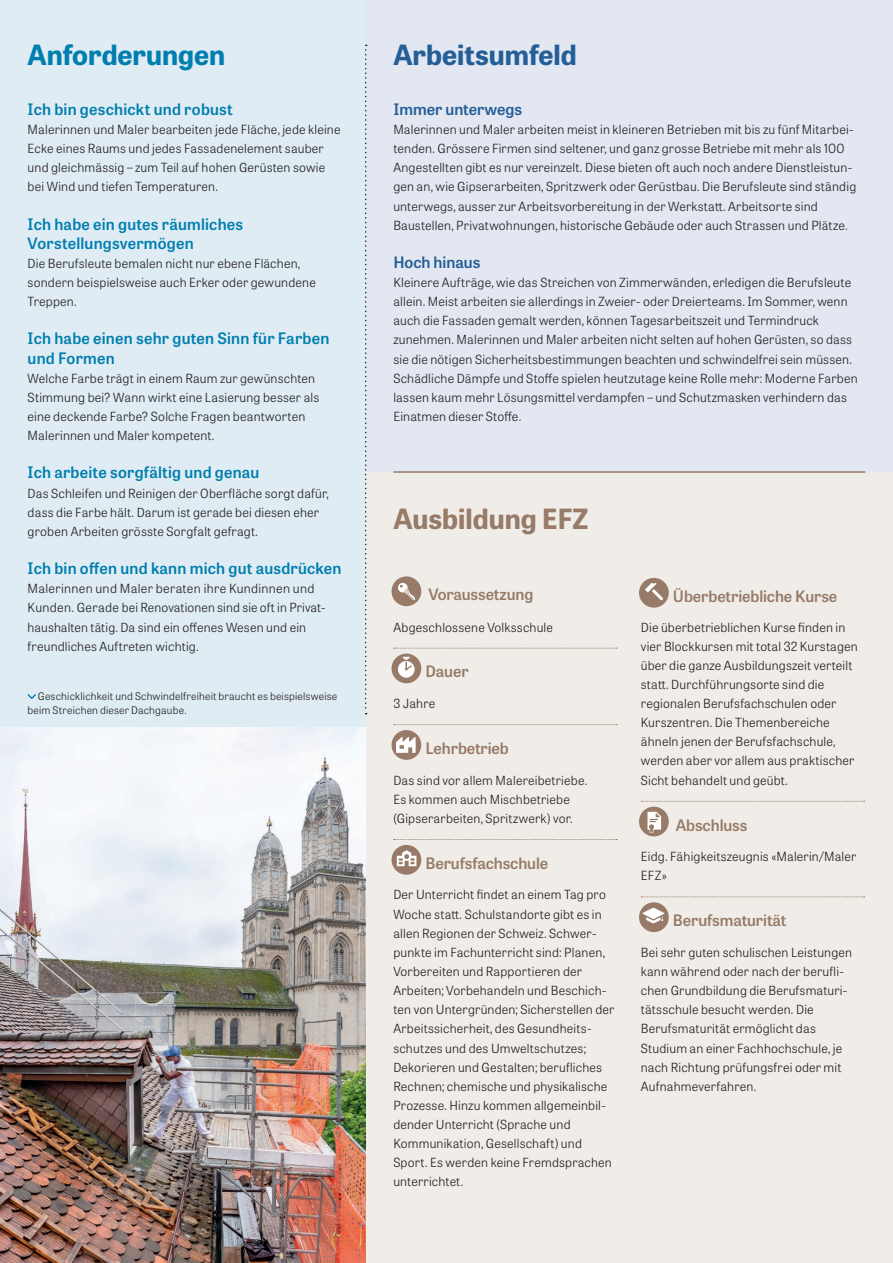
<style>
.page{position:relative;width:893px;height:1263px;background:#fff}
.page>*{position:absolute;margin:0;border:0;box-sizing:border-box;transform-origin:0 0}
._03_Titel_A_Farbe_01{font:700 27.75px "Tablet Gothic";color:#007eaf}
._03_Titel_A_Farbe_02{font:700 27.75px "Tablet Gothic";color:#235e97}
._03_Titel_A_Farbe_03{font:700 27.75px "Tablet Gothic";color:#977b68}
._04_Quote_Anforderun{font:600 15.75px/19.2px "Tablet Gothic";letter-spacing:.015em;color:#007eaf}
._04_Untertitel_Ausbi{font:600 15.75px "Tablet Gothic";letter-spacing:-.005em;color:#977b68}
._04_Untertitel_Farbe{font:600 15.75px "Tablet Gothic";color:#235e97}
._05_Grundschrift_Spa{font:300 12.6px/19.2px "Tablet Gothic";letter-spacing:.015em;color:#231f20}
._05_Grundschrift{font:300 12.6px/19.2px "Tablet Gothic";letter-spacing:.015em;color:#231f20}
._06_Legende{font:300 10.5px/14.4px "Tablet Gothic";letter-spacing:.015em;color:#231f20}
</style>
<div class="page">
<div style="left:366px;top:471px;width:527px;height:792px;background:#f0ede9"></div>
<div style="left:0;top:0;width:366px;height:1263px;background:#dfecf4"></div>
<div style="left:366px;top:0;width:527px;height:471px;background:#e3e7f1"></div>
<svg style="left:28px;top:694px;width:8px;height:5px"></svg>
<svg style="left:365px;top:45px;width:2px;height:669px"></svg>
<img style="left:0;top:727px;width:366px;height:536px">
<svg style="left:394px;top:648px;width:223px;height:1px"></svg>
<svg style="left:394px;top:724px;width:223px;height:1px"></svg>
<svg style="left:394px;top:839px;width:223px;height:1px"></svg>
<div style="left:391px;top:576px;width:30px;height:30px;background:#977b68;border-radius:50%"></div>
<svg style="left:398px;top:583px;width:17px;height:17px"></svg>
<div style="left:391px;top:653px;width:30px;height:30px;background:#977b68;border-radius:50%"></div>
<svg style="left:398px;top:657px;width:17px;height:21px"></svg>
<div style="left:391px;top:730px;width:30px;height:30px;background:#977b68;border-radius:50%"></div>
<svg style="left:396px;top:737px;width:20px;height:16px"></svg>
<svg style="left:391px;top:845px;width:30px;height:30px"></svg>
<svg style="left:397px;top:850px;width:19px;height:16px"></svg>
<svg style="left:641px;top:801px;width:224px;height:1px"></svg>
<svg style="left:641px;top:896px;width:224px;height:1px"></svg>
<div style="left:639px;top:578px;width:30px;height:30px;background:#977b68;border-radius:50%"></div>
<svg style="left:645px;top:583px;width:18px;height:17px"></svg>
<div style="left:639px;top:807px;width:30px;height:29px;background:#977b68;border-radius:50%"></div>
<svg style="left:647px;top:812px;width:14px;height:21px"></svg>
<div style="left:639px;top:902px;width:30px;height:30px;background:#977b68;border-radius:50%"></div>
<svg style="left:642px;top:908px;width:23px;height:15px"></svg>
<hr style="left:393px;top:471px;width:472px;height:2px;background:#977b68">
<p class="_03_Titel_A_Farbe_01" style="left:28px;top:36px;width:199px">Anforderungen</p>
<p class="_04_Quote_Anforderun" style="left:28px;top:99px;width:207px">Ich bin geschickt und robust</p>
<p class="_05_Grundschrift" style="left:28px;top:119px;width:314px">Malerinnen und Maler bearbeiten jede Fläche, jede kleine Ecke eines Raums und jedes Fassadenelement sauber und gleichmässig – zum Teil auf hohen Gerüsten sowie bei Wind und tiefen Temperaturen.</p>
<p class="_04_Quote_Anforderun" style="left:28px;top:214px;width:217px">Ich habe ein gutes räumliches<br>Vorstellungsvermögen</p>
<p class="_05_Grundschrift" style="left:28px;top:253px;width:290px">Die Berufsleute bemalen nicht nur ebene Flächen, sondern beispielsweise auch Erker oder gewundene<br>Treppen.</p>
<p class="_04_Quote_Anforderun" style="left:28px;top:328px;width:303px">Ich habe einen sehr guten Sinn für Farben und Formen</p>
<p class="_05_Grundschrift" style="left:28px;top:368px;width:293px">Welche Farbe trägt in einem Raum zur gewünschten Stimmung bei? Wann wirkt eine Lasierung besser als eine deckende Farbe? Solche Fragen beantworten Malerinnen und Maler kompetent.</p>
<p class="_04_Quote_Anforderun" style="left:28px;top:462px;width:233px">Ich arbeite sorgfältig und genau</p>
<p class="_05_Grundschrift" style="left:28px;top:483px;width:303px">Das Schleifen und Reinigen der Oberfläche sorgt dafür, dass die Farbe hält. Darum ist gerade bei diesen eher groben Arbeiten grösste Sorgfalt gefragt.</p>
<p class="_04_Quote_Anforderun" style="left:28px;top:558px;width:315px">Ich bin offen und kann mich gut ausdrücken</p>
<p class="_05_Grundschrift" style="left:28px;top:579px;width:299px">Malerinnen und Maler beraten ihre Kundinnen und Kunden. Gerade bei Renovationen sind sie oft in Privat&shy;haushalten tätig. Da sind ein offenes Wesen und ein freundliches Auftreten wichtig.</p>
<p class="_06_Legende" style="left:28px;top:689px;width:311px;text-indent:10px">Geschicklichkeit und Schwindelfreiheit braucht es beispielsweise beim Streichen dieser Dachgaube.</p>
<p class="_03_Titel_A_Farbe_02" style="left:393px;top:36px;width:185px">Arbeitsumfeld</p>
<p class="_04_Untertitel_Farbe" style="left:393px;top:98px;width:130px">Immer unterwegs</p>
<p class="_05_Grundschrift_Spa" style="left:393px;top:119px;width:464px">Malerinnen und Maler arbeiten meist in kleineren Betrieben mit bis zu fünf Mitarbei&shy;tenden. Grössere Firmen sind seltener, und ganz grosse Betriebe mit mehr als 100<br>Angestellten gibt es nur vereinzelt. Diese bieten oft auch noch andere Dienstleistun&shy;gen an, wie Gipserarbeiten, Spritzwerk oder Gerüstbau. Die Berufsleute sind ständig unterwegs, ausser zur Arbeitsvorbereitung in der Werkstatt. Arbeitsorte sind Baustellen, Privatwohnungen, historische Gebäude oder auch Strassen und Plätze.</p>
<p class="_04_Untertitel_Farbe" style="left:393px;top:251px;width:89px">Hoch hinaus</p>
<p class="_05_Grundschrift_Spa" style="left:393px;top:272px;width:466px">Kleinere Aufträge, wie das Streichen von Zimmerwänden, erledigen die Berufsleute allein. Meist arbeiten sie allerdings in Zweier- oder Dreierteams. Im Sommer, wenn auch die Fassaden gemalt werden, können Tagesarbeitszeit und Termindruck zunehmen. Malerinnen und Maler arbeiten nicht selten auf hohen Gerüsten, so dass sie die nötigen Sicherheitsbestimmungen beachten und schwindelfrei sein müssen.<br>Schädliche Dämpfe und Stoffe spielen heutzutage keine Rolle mehr: Moderne Farben lassen kaum mehr Lösungsmittel verdampfen – und Schutzmasken verhindern das Einatmen dieser Stoffe.</p>
<p class="_03_Titel_A_Farbe_03" style="left:393px;top:499px;width:197px">Ausbildung EFZ</p>
<p class="_04_Untertitel_Ausbi" style="left:428px;top:583px;width:106px">Voraussetzung</p>
<p class="_05_Grundschrift" style="left:393px;top:617px;width:161px">Abgeschlossene Volksschule</p>
<p class="_04_Untertitel_Ausbi" style="left:425px;top:660px;width:45px">Dauer</p>
<p class="_05_Grundschrift" style="left:393px;top:693px;width:44px">3 Jahre</p>
<p class="_04_Untertitel_Ausbi" style="left:425px;top:737px;width:85px">Lehrbetrieb</p>
<p class="_05_Grundschrift" style="left:393px;top:770px;width:195px">Das sind vor allem Malereibetriebe.<br>Es kommen auch Mischbetriebe (Gipserarbeiten, Spritzwerk) vor.</p>
<p class="_04_Untertitel_Ausbi" style="left:425px;top:852px;width:124px">Berufsfachschule</p>
<p class="_05_Grundschrift" style="left:393px;top:885px;width:223px">Der Unterricht findet an einem Tag pro Woche statt. Schulstandorte gibt es in allen Regionen der Schweiz. Schwer&shy;punkte im Fachunterricht sind: Planen, Vorbereiten und Rapportieren der Arbeiten; Vorbehandeln und Beschich&shy;ten von Untergründen; Sicherstellen der Arbeitssicherheit, des Gesundheits&shy;schutzes und des Umweltschutzes; Dekorieren und Gestalten; berufliches Rechnen; chemische und physikalische Prozesse. Hinzu kommen allgemeinbil&shy;dender Unterricht (Sprache und Kommunikation, Gesellschaft) und Sport. Es werden keine Fremdsprachen unterrichtet.</p>
<p class="_04_Untertitel_Ausbi" style="left:673px;top:585px;width:166px">Überbetriebliche Kurse</p>
<p class="_05_Grundschrift_Spa" style="left:641px;top:617px;width:219px">Die überbetrieblichen Kurse finden in vier Blockkursen mit total 32 Kurstagen über die ganze Ausbildungszeit verteilt statt. Durchführungsorte sind die regionalen Berufsfachschulen oder Kurszentren. Die Themenbereiche ähneln jenen der Berufsfachschule, werden aber vor allem aus praktischer Sicht behandelt und geübt.</p>
<p class="_04_Untertitel_Ausbi" style="left:676px;top:814px;width:73px">Abschluss</p>
<p class="_05_Grundschrift_Spa" style="left:641px;top:846px;width:217px">Eidg. Fähigkeitszeugnis «Malerin/Maler<br>EFZ»</p>
<p class="_04_Untertitel_Ausbi" style="left:673px;top:909px;width:115px">Berufsmaturität</p>
<p class="_05_Grundschrift_Spa" style="left:641px;top:942px;width:213px">Bei sehr guten schulischen Leistungen kann während oder nach der berufli&shy;chen Grundbildung die Berufsmaturi&shy;tätsschule besucht werden. Die Berufsmaturität ermöglicht das Studium an einer Fachhochschule, je nach Richtung prüfungsfrei oder mit Aufnahmeverfahren.</p>
</div>
